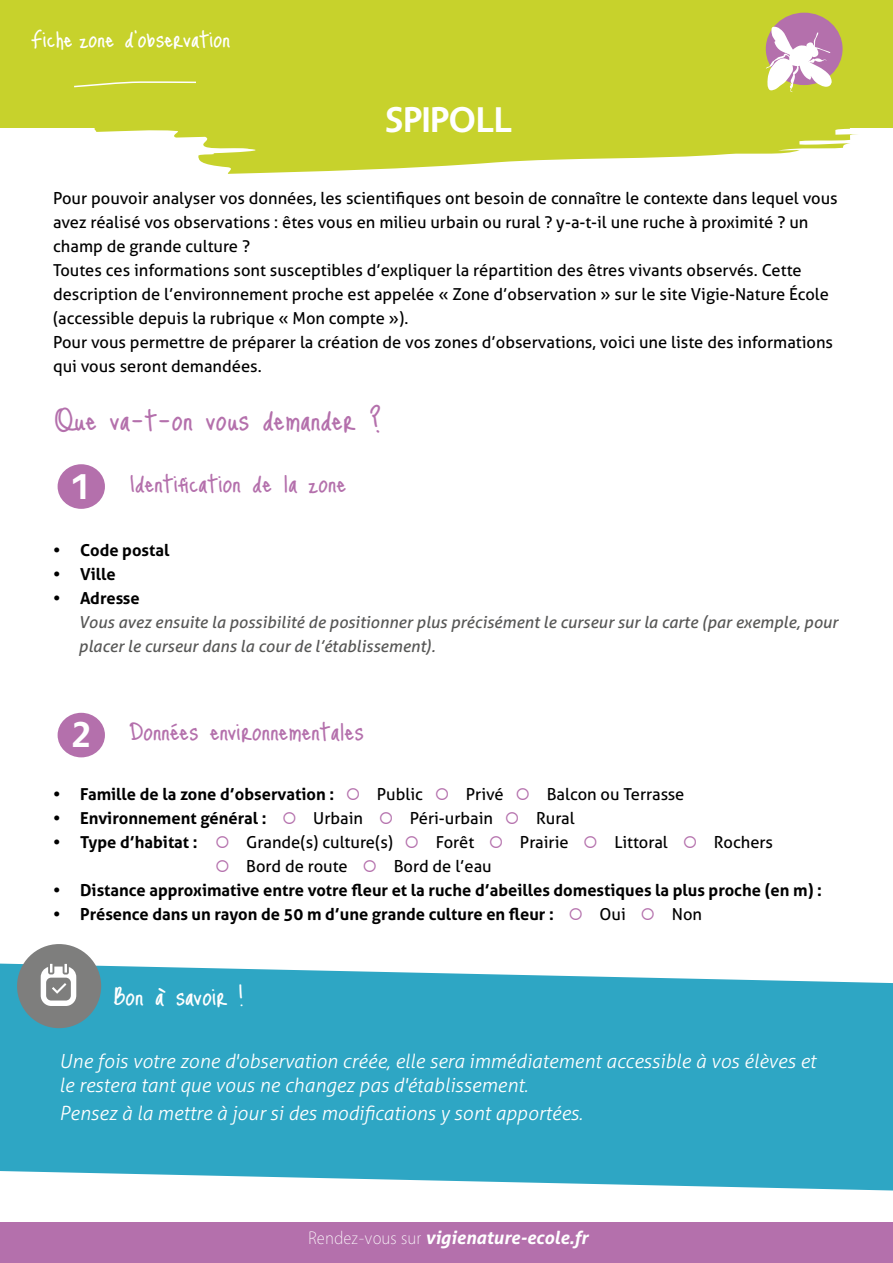
<style>
.page{position:relative;width:893px;height:1263px;background:#fff}
.page>*{position:absolute;margin:0;border:0;box-sizing:border-box;transform-origin:0 0}
.t1{font:45px "Just Me Again Down Here";color:#b470ac}
.t2{font:39px "Just Me Again Down Here";color:#b470ac}
.t3{font:39px "Just Me Again Down Here";color:#fff}
.t4{font:700 37.5px "Vegur";color:#fff}
.t5{font:36px "Just Me Again Down Here";color:#fff}
.t6{font:700 36px "Vegur";color:#fff}
.t7{font:italic 300 19.5px/24px "Aller";color:#fff}
.t8{font:italic 700 18px "Aller";color:#fff}
.t9{font:16.5px/24px "Aller";color:#000}
.t10{font:700 16.5px "Aller";color:#000}
.t11{font:italic 16.5px/24px "Aller";color:#575756}
.s1{color:#b470ac}
.s2{font-weight:400}
.s3{font-weight:700}
.s4{font-family:"Vegur";font-weight:300;font-style:normal}
</style>
<div class="page">
<div style="left:0;top:0;width:893px;height:128px;background:#c7d22c"></div>
<svg style="left:94px;top:128px;width:764px;height:46px;fill:#c7d22c"></svg>
<svg style="left:74px;top:81px;width:122px;height:7px"></svg>
<div style="left:58px;top:464px;width:47px;height:45px;background:#b470ac;border-radius:50%"></div>
<div style="left:58px;top:713px;width:47px;height:44px;background:#b470ac;border-radius:50%"></div>
<div style="left:766px;top:13px;width:77px;height:72px;background:#b470ac;border-radius:50%"></div>
<svg style="left:766px;top:26px;width:66px;height:66px"></svg>
<div style="left:0;top:1222px;width:893px;height:41px;background:#b470ac"></div>
<svg style="left:0;top:963px;width:893px;height:227px;background:#40adc9"></svg>
<div style="left:17px;top:944px;width:84px;height:84px;background:#7e7e7d;border-radius:50%"></div>
<svg style="left:41px;top:964px;width:35px;height:42px"></svg>
<h3 class="t5" style="left:31px;top:17px;width:201px">Fiche zone d’observation</h3>
<h3 class="t6" style="left:385px;top:100px;width:128px">SPIPOLL</h3>
<p class="t9" style="left:53px;top:186px;width:786px">Pour pouvoir analyser vos données, les scientifiques ont besoin de connaître le contexte dans lequel vous avez réalisé vos observations : êtes vous en milieu urbain ou rural ? y-a-t-il une ruche à proximité ? un champ de grande culture ?<br>Toutes ces informations sont susceptibles d’expliquer la répartition des êtres vivants observés. Cette description de l’environnement proche est appelée « Zone d’observation » sur le site Vigie-Nature École (accessible depuis la rubrique « Mon compte »).<br>Pour vous permettre de préparer la création de vos zones d’observations, voici une liste des informations qui vous seront demandées.</p>
<h1 class="t1" style="left:54px;top:392px;width:329px">Que va-t-on vous demander ?</h1>
<h3 class="t4" style="left:69px;top:465px;width:21px">1</h3>
<h2 class="t2" style="left:130px;top:459px;width:218px">Identification de la zone</h2>
<p class="t10" style="left:53px;top:539px;width:118px">• Code postal</p>
<p class="t10" style="left:53px;top:563px;width:64px">• Ville</p>
<p class="t10" style="left:53px;top:588px;width:88px">• Adresse</p>
<p class="t11" style="left:79px;top:610px;width:761px">Vous avez ensuite la possibilité de positionner plus précisément le curseur sur la carte (par exemple, pour placer le curseur dans la cour de l’établissement).</p>
<h3 class="t4" style="left:71px;top:714px;width:21px">2</h3>
<h2 class="t2" style="left:130px;top:707px;width:236px">Données environnementales</h2>
<p class="t10" style="left:53px;top:784px;width:633px">• Famille de la zone d’observation : <span class="s1">○</span> <span class="s2">Public</span> <span class="s1">○</span> <span class="s2">Privé</span> <span class="s1">○</span> <span class="s2">Balcon ou Terrasse</span></p>
<p class="t10" style="left:53px;top:808px;width:523px">• Environnement général : <span class="s1">○</span> <span class="s2">Urbain</span> <span class="s1">○</span> <span class="s2">Péri-urbain</span> <span class="s1">○</span> <span class="s2">Rural</span></p>
<p class="t9" style="left:53px;top:830px;width:721px"><span class="s3">• Type d’habitat :</span> <span class="s1">○</span> Grande(s) culture(s) <span class="s1">○</span> Forêt <span class="s1">○</span> Prairie <span class="s1">○</span> Littoral <span class="s1">○</span> Rochers</p>
<p class="t9" style="left:215px;top:854px;width:278px"><span class="s1">○</span> Bord de route <span class="s1">○</span> Bord de l’eau</p>
<p class="t10" style="left:53px;top:880px;width:770px">• Distance approximative entre votre fleur et la ruche d’abeilles domestiques la plus proche (en m) :</p>
<p class="t10" style="left:53px;top:904px;width:651px">• Présence dans un rayon de 50 m d’une grande culture en fleur : <span class="s1">○</span> <span class="s2">Oui</span> <span class="s1">○</span> <span class="s2">Non</span></p>
<h2 class="t3" style="left:114px;top:972px;width:131px">Bon à savoir !</h2>
<p class="t7" style="left:59px;top:1049px;width:758px">Une fois votre zone d'observation créée, elle sera immédiatement accessible à vos élèves et le restera tant que vous ne changez pas d'établissement.</p>
<p class="t7" style="left:59px;top:1101px;width:525px">Pensez à la mettre à jour si des modifications y sont apportées.</p>
<p class="t8" style="left:308px;top:1226px;width:281px"><span class="s4">Rendez-vous sur</span> vigienature-ecole.fr</p>
</div>
